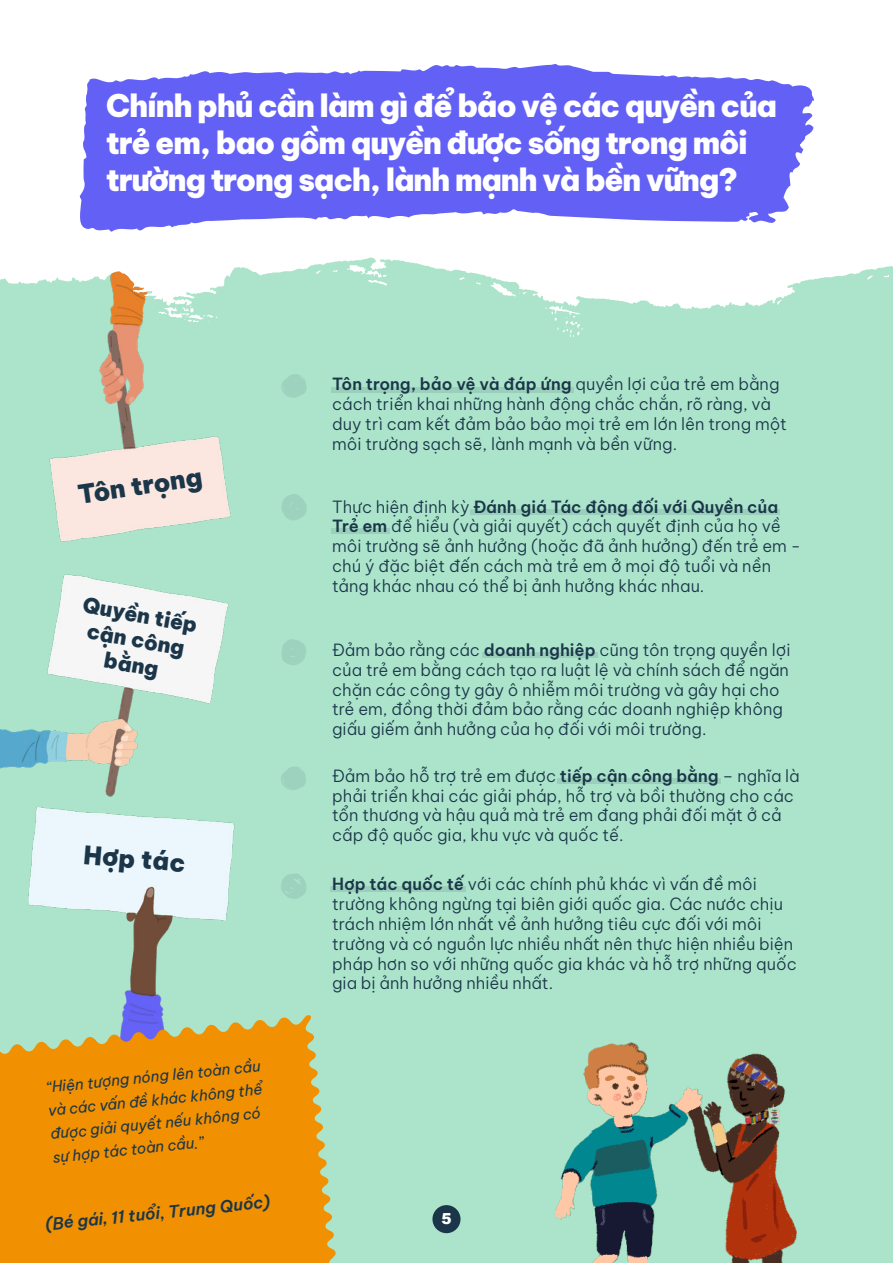
<style>
.page{position:relative;width:893px;height:1263px;background:#fff}
.page>*{position:absolute;margin:0;border:0;box-sizing:border-box;transform-origin:0 0}
.t1{font:900 30.75px/36.9px "Be Vietnam Pro";letter-spacing:-.04em;color:#fff}
.t2{font:900 25.5px "Be Vietnam Pro";color:#1b3649}
.t3{font:900 25.05px "Be Vietnam Pro";color:#1b3649}
.t4{font:900 21px/25.2px "Be Vietnam Pro";color:#1b3649;text-align:center}
.t5{font:300 16.5px/19.8px "Be Vietnam Pro";color:#1b3649}
.t6{font:italic 600 16.5px "Be Vietnam Pro";color:#1b3649}
.t7{font:900 15.15px "Arial";color:#fff}
.t8{font:italic 15px/23.4px "Be Vietnam Pro";color:#1b3649}
.s1{font-weight:600}
</style>
<div class="page">
<div style="left:0;top:258px;width:893px;height:1005px;background:#abe4cb"></div>
<div style="left:330px;top:886px;width:136px;height:6px;background:#9acfbb"></div>
<div style="left:558px;top:778px;width:163px;height:5px;background:#9acfbb"></div>
<div style="left:482px;top:652px;width:116px;height:6px;background:#9acfbb"></div>
<div style="left:471px;top:509px;width:309px;height:6px;background:#9acfbb"></div>
<div style="left:330px;top:528px;width:59px;height:5px;background:#9acfbb"></div>
<div style="left:331px;top:387px;width:243px;height:5px;background:#9acfbb"></div>
<svg style="left:79px;top:64px;width:735px;height:168px;fill:#6361f5"></svg>
<div style="left:432px;top:1205px;width:28px;height:28px;background:#1b3649;border-radius:50%"></div>
<svg style="left:281px;top:374px;width:26px;height:24px"></svg>
<svg style="left:281px;top:494px;width:26px;height:27px"></svg>
<img style="left:554px;top:1042px;width:243px;height:221px">
<img style="left:0;top:558px;width:344px;height:274px">
<img style="left:0;top:795px;width:311px;height:217px">
<img style="left:271px;top:258px;width:99px;height:15px">
<svg style="left:0;top:1012px;width:339px;height:251px;background:#e6991b"></svg>
<h1 class="t1" style="left:106px;top:84px;width:672px">Chính phủ cần làm gì để bảo vệ các quyền của trẻ em, bao gồm quyền được sống trong môi trường trong sạch, lành mạnh và bền vững?</h1>
<h2 class="t2" style="left:75px;top:472px;width:127px;rotate:-8deg">Tôn trọng</h2>
<p class="t4" style="left:86px;top:590px;width:117px;rotate:10deg">Quyền tiếp cận công bằng</p>
<h3 class="t3" style="left:86px;top:832px;width:104px;rotate:5deg">Hợp tác</h3>
<p class="t8" style="left:44px;top:1074px;width:218px;rotate:-6deg">“Hiện tượng nóng lên toàn cầu và các vấn đề khác không thể được giải quyết nếu không có sự hợp tác toàn cầu.”</p>
<p class="t6" style="left:44px;top:1211px;width:227px;rotate:-6deg">(Bé gái, 11 tuổi, Trung Quốc)</p>
<p class="t5" style="left:332px;top:373px;width:456px"><span class="s1">Tôn trọng, bảo vệ và đáp ứng</span> quyền lợi của trẻ em bằng cách triển khai những hành động chắc chắn, rõ ràng, và duy trì cam kết đảm bảo bảo mọi trẻ em lớn lên trong một môi trường sạch sẽ, lành mạnh và bền vững.</p>
<p class="t5" style="left:332px;top:495px;width:470px">Thực hiện định kỳ <span class="s1">Đánh giá Tác động đối với Quyền của Trẻ em</span> để hiểu (và giải quyết) cách quyết định của họ về môi trường sẽ ảnh hưởng (hoặc đã ảnh hưởng) đến trẻ em - chú ý đặc biệt đến cách mà trẻ em ở mọi độ tuổi và nền tảng khác nhau có thể bị ảnh hưởng khác nhau.</p>
<p class="t5" style="left:332px;top:638px;width:460px">Đảm bảo rằng các <span class="s1">doanh nghiệp</span> cũng tôn trọng quyền lợi của trẻ em bằng cách tạo ra luật lệ và chính sách để ngăn chặn các công ty gây ô nhiễm môi trường và gây hại cho trẻ em, đồng thời đảm bảo rằng các doanh nghiệp không giấu giếm ảnh hưởng của họ đối với môi trường.</p>
<p class="t5" style="left:332px;top:764px;width:469px">Đảm bảo hỗ trợ trẻ em được <span class="s1">tiếp cận công bằng</span> – nghĩa là phải triển khai các giải pháp, hỗ trợ và bồi thường cho các tổn thương và hậu quả mà trẻ em đang phải đối mặt ở cả cấp độ quốc gia, khu vực và quốc tế.</p>
<p class="t5" style="left:332px;top:873px;width:466px"><span class="s1">Hợp tác quốc tế</span> với các chính phủ khác vì vấn đề môi trường không ngừng tại biên giới quốc gia. Các nước chịu trách nhiệm lớn nhất về ảnh hưởng tiêu cực đối với môi trường và có nguồn lực nhiều nhất nên thực hiện nhiều biện pháp hơn so với những quốc gia khác và hỗ trợ những quốc gia bị ảnh hưởng nhiều nhất.</p>
<p class="t7" style="left:441px;top:1210px;width:12px">5</p>
</div>
